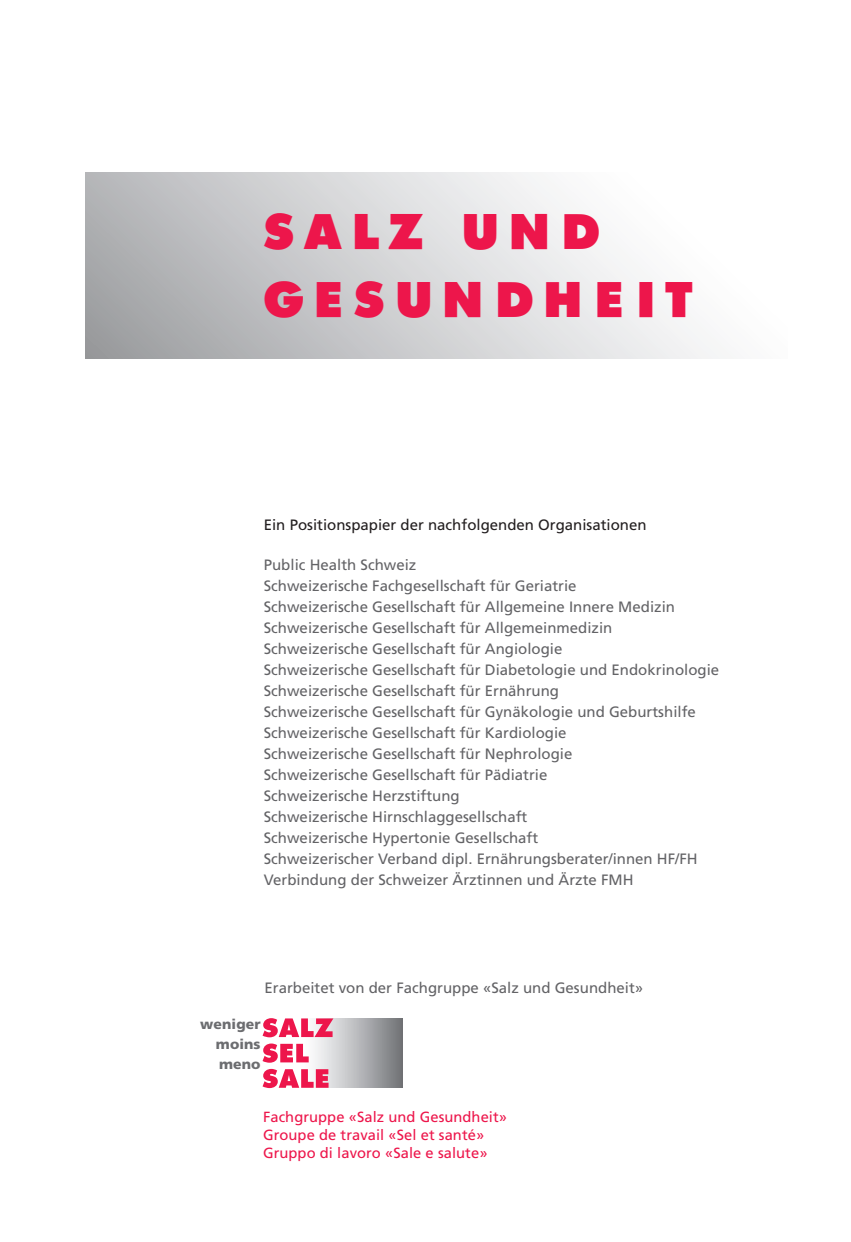
<style>
.page{position:relative;width:851px;height:1242px;background:#fff}
.page>*{position:absolute;margin:0;border:0;box-sizing:border-box;transform-origin:0 0}
.t1{font:900 48px/68.4px "FU24";letter-spacing:.24em;color:#ed164b}
.t2{font:15px/21px "Frutiger";color:#636366}
.t3{font:15px "Frutiger";color:#231f20}
.t4{font:14.7px/17.9px "Frutiger";letter-spacing:.005em;color:#ed164b}
.t5{font:900 13.95px/20px "Frutiger";letter-spacing:.005em;color:#6c6d70;text-align:justify}
</style>
<div class="page">
<svg style="left:85px;top:172px;width:634px;height:186px"></svg>
<svg style="left:279px;top:1018px;width:123px;height:69px"></svg>
<svg style="left:262px;top:1069px;width:66px;height:19px"></svg>
<svg style="left:262px;top:1043px;width:46px;height:19px"></svg>
<svg style="left:262px;top:1018px;width:71px;height:19px"></svg>
<h1 class="t1" style="left:264px;top:198px;width:430px">SALZ UND<br>GESUNDHEIT</h1>
<p class="t3" style="left:264px;top:516px;width:384px">Ein Positionspapier der nachfolgenden Organisationen</p>
<p class="t2" style="left:264px;top:554px;width:457px">Public Health Schweiz<br>Schweizerische Fachgesellschaft für Geriatrie<br>Schweizerische Gesellschaft für Allgemeine Innere Medizin Schweizerische Gesellschaft für Allgemeinmedizin Schweizerische Gesellschaft für Angiologie<br>Schweizerische Gesellschaft für Diabetologie und Endokrinologie Schweizerische Gesellschaft für Ernährung<br>Schweizerische Gesellschaft für Gynäkologie und Geburtshilfe Schweizerische Gesellschaft für Kardiologie<br>Schweizerische Gesellschaft für Nephrologie<br>Schweizerische Gesellschaft für Pädiatrie<br>Schweizerische Herzstiftung<br>Schweizerische Hirnschlaggesellschaft<br>Schweizerische Hypertonie Gesellschaft<br>Schweizerischer Verband dipl. Ernährungsberater/innen HF/FH Verbindung der Schweizer Ärztinnen und Ärzte FMH</p>
<p class="t2" style="left:264px;top:977px;width:380px">Erarbeitet von der Fachgruppe «Salz und Gesundheit»</p>
<p class="t5" style="left:216px;top:1014px;width:46px;text-indent:-16px">weniger moins meno</p>
<p class="t4" style="left:263px;top:1108px;width:245px">Fachgruppe «Salz und Gesundheit»<br>Groupe de travail «Sel et santé»<br>Gruppo di lavoro «Sale e salute»</p>
</div>
